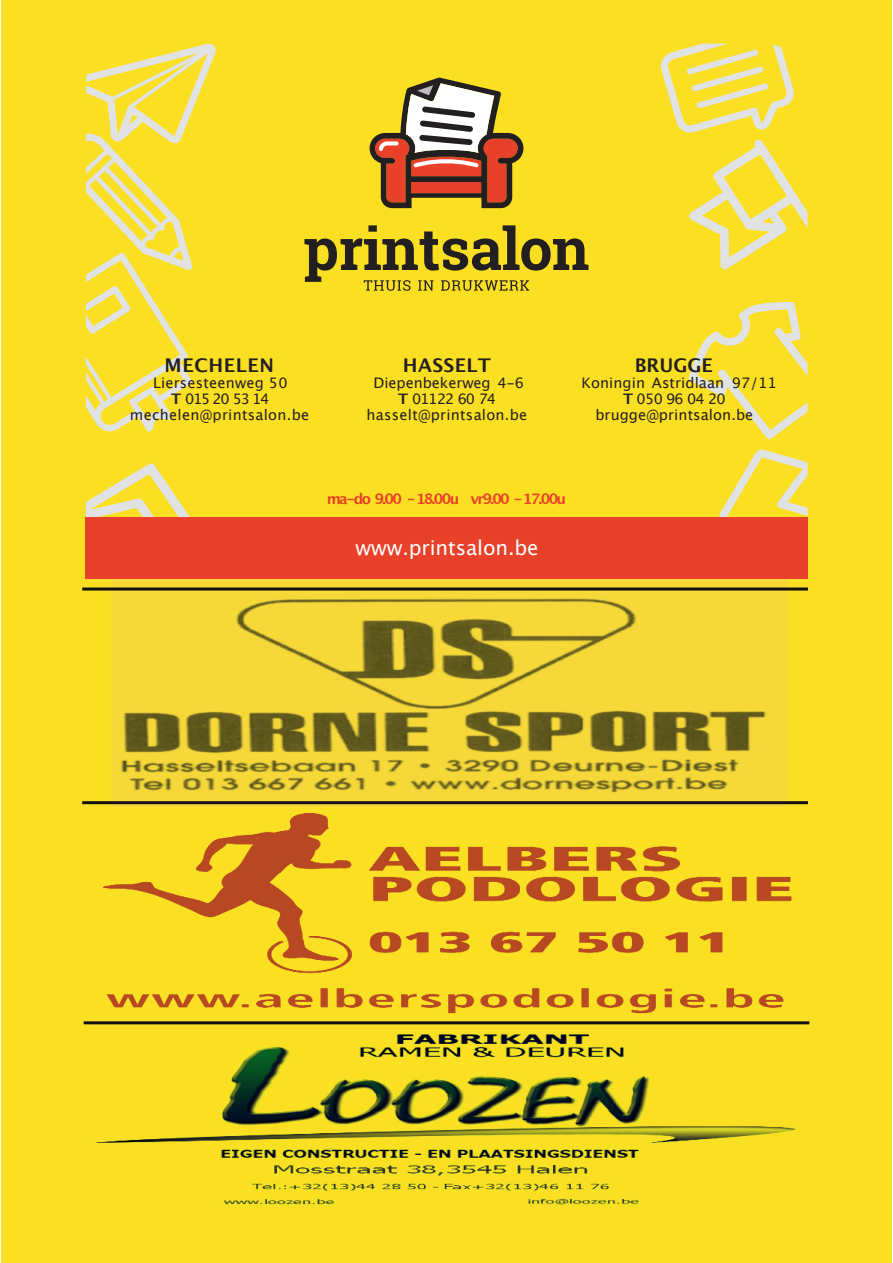
<style>
.page{position:relative;width:893px;height:1263px;background:#fff}
.page>*{position:absolute;margin:0;border:0;box-sizing:border-box;transform-origin:0 0}
.t1{font:20.25px "Lucida Grande";letter-spacing:-.005em;color:#fff}
.t2{font:700 18.9px "Lucida Grande";letter-spacing:.02em;color:#231f20}
.t3{font:14.55px/16px "Lucida Grande";letter-spacing:.005em;color:#231f20;text-align:center}
.t4{font:700 14.55px "Lucida Grande";letter-spacing:-.115em;color:#e84029}
.s1{font-weight:700}
</style>
<div class="page">
<div style="left:1px;top:0;width:891px;height:1263px;background:#fbdf22"></div>
<img style="left:112px;top:579px;width:676px;height:227px">
<hr style="left:82px;top:801px;width:726px;height:3px;background:#121112">
<hr style="left:82px;top:587px;width:726px;height:3px;background:#121112">
<hr style="left:84px;top:1021px;width:725px;height:3px;background:#121112">
<img style="left:95px;top:1034px;width:701px;height:171px">
<img style="left:103px;top:813px;width:689px;height:201px">
<svg style="left:86px;top:43px;width:130px;height:389px"></svg>
<svg style="left:86px;top:464px;width:104px;height:53px"></svg>
<svg style="left:660px;top:44px;width:134px;height:89px"></svg>
<svg style="left:689px;top:139px;width:119px;height:130px"></svg>
<svg style="left:689px;top:302px;width:119px;height:137px"></svg>
<svg style="left:719px;top:450px;width:89px;height:67px"></svg>
<svg style="left:304px;top:225px;width:284px;height:66px"></svg>
<svg style="left:369px;top:78px;width:155px;height:130px"></svg>
<div style="left:85px;top:517px;width:723px;height:61px;background:#e84029"></div>
<p class="t2" style="left:165px;top:357px;width:111px">MECHELEN</p>
<p class="t3" style="left:130px;top:376px;width:181px">Liersesteenweg 50<br><span class="s1">T</span> 015 20 53 14 mechelen@printsalon.be</p>
<p class="t2" style="left:403px;top:357px;width:90px">HASSELT</p>
<p class="t3" style="left:367px;top:376px;width:162px">Diepenbekerweg 4-6<br><span class="s1">T</span> 01122 60 74 hasselt@printsalon.be</p>
<p class="t2" style="left:635px;top:357px;width:80px">BRUGGE</p>
<p class="t3" style="left:581px;top:376px;width:197px">Koningin Astridlaan 97/11</p>
<p class="t3" style="left:623px;top:392px;width:104px"><span class="s1">T</span> 050 96 04 20</p>
<p class="t3" style="left:595px;top:408px;width:160px">brugge@printsalon.be</p>
<p class="t4" style="left:327px;top:492px;width:241px">ma-do 9.00 -18.00u vr9.00 -17.00u</p>
<h1 class="t1" style="left:356px;top:539px;width:184px">www.printsalon.be</h1>
</div>
